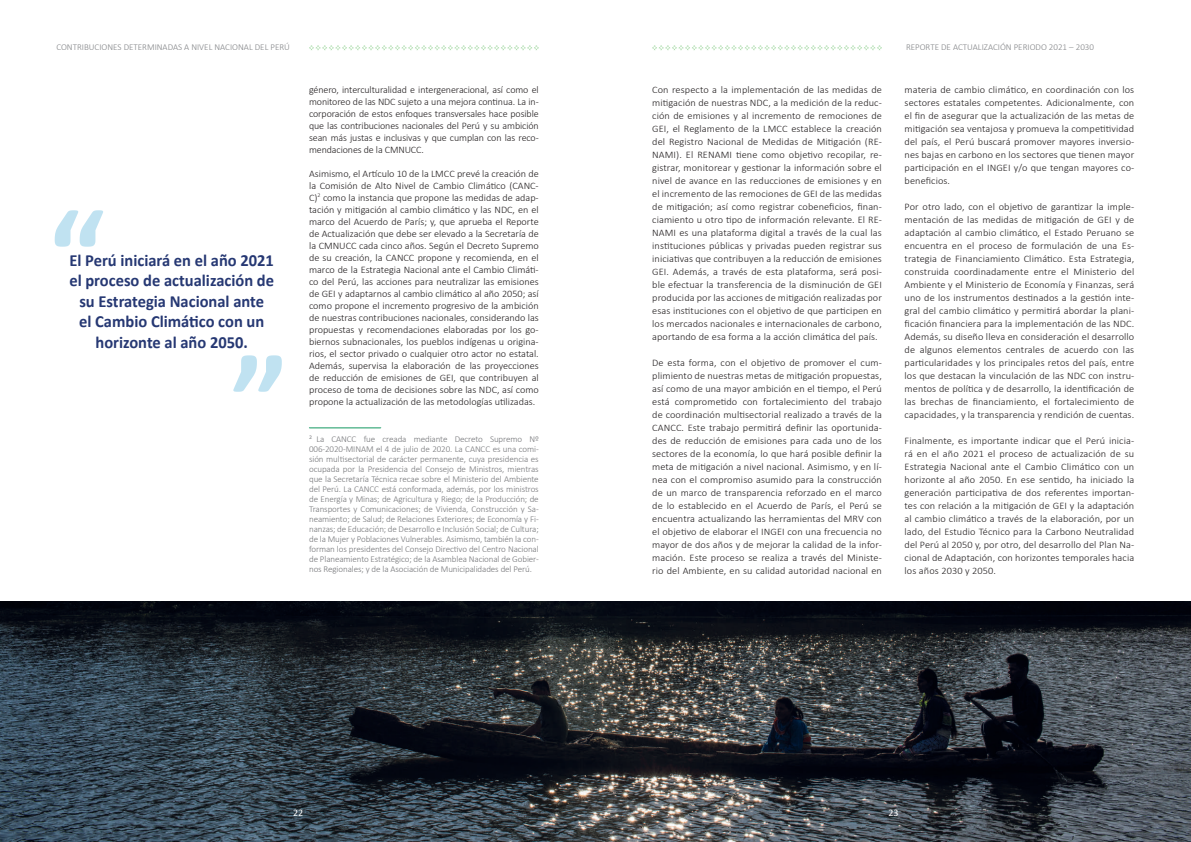
<style>
.page{position:relative;width:1191px;height:842px;background:#fff}
.page>*{position:absolute;margin:0;border:0;box-sizing:border-box;transform-origin:0 0}
.t1{font:700 130px "Calibri";color:#018dca}
.t2{font:700 17px/20.4px "Calibri";color:#263873;text-align:center}
.t3{font:300 10px/13px "Calibri";letter-spacing:.01em;color:#231f20;text-align:justify}
.t4{font:10px "Calibri";color:#fff}
.t5{font:300 9px/10px "Calibri";letter-spacing:-.01em;color:#757679;text-align:justify}
.t6{font:300 9px "Calibri";color:#808285}
</style>
<div class="page">
<svg style="left:652px;top:45px;width:230px;height:5px"></svg>
<svg style="left:309px;top:45px;width:230px;height:5px"></svg>
<img style="left:0;top:601px;width:1191px;height:241px">
<svg style="left:309px;top:427px;width:72px;height:1px"></svg>
<p class="t6" style="left:56px;top:42px;width:235px">CONTRIBUCIONES DETERMINADAS A NIVEL NACIONAL DEL PERÚ</p>
<p class="t6" style="left:906px;top:42px;width:189px">REPORTE DE ACTUALIZACIÓN PERIODO 2021 – 2030</p>
<p class="t3" style="left:309px;top:83px;width:231px;line-height:12px">género, interculturalidad e intergeneracional, así como el monitoreo de las NDC sujeto a una mejora continua. La in&shy;corporación de estos enfoques transversales hace posible que las contribuciones nacionales del Perú y su ambición sean más justas e inclusivas y que cumplan con las reco&shy;mendaciones de la CMNUCC.</p>
<p class="t3" style="left:309px;top:167px;width:231px;line-height:12px">Asimismo, el Artículo 10 de la LMCC prevé la creación de la Comisión de Alto Nivel de Cambio Climático (CANC-C)<sup>2</sup> como la instancia que propone las medidas de adap&shy;tación y mitigación al cambio climático y las NDC, en el marco del Acuerdo de París; y, que aprueba el Reporte de Actualización que debe ser elevado a la Secretaría de la CMNUCC cada cinco años. Según el Decreto Supremo de su creación, la CANCC propone y recomienda, en el marco de la Estrategia Nacional ante el Cambio Climáti&shy;co del Perú, las acciones para neutralizar las emisiones de GEI y adaptarnos al cambio climático al año 2050; así como propone el incremento progresivo de la ambición de nuestras contribuciones nacionales, considerando las propuestas y recomendaciones elaboradas por los go&shy;biernos subnacionales, los pueblos indígenas u origina&shy;rios, el sector privado o cualquier otro actor no estatal.<br>Además, supervisa la elaboración de las proyecciones de reducción de emisiones de GEI, que contribuyen al proceso de toma de decisiones sobre las NDC, así como propone la actualización de las metodologías utilizadas.</p>
<p class="t5" style="left:309px;top:434px;width:231px">² La CANCC fue creada mediante Decreto Supremo Nº 006-2020-MINAM el 4 de julio de 2020. La CANCC es una comi&shy;sión multisectorial de carácter permanente, cuya presidencia es ocupada por la Presidencia del Consejo de Ministros, mientras que la Secretaría Técnica recae sobre el Ministerio del Ambiente del Perú. La CANCC está conformada, además, por los ministros de Energía y Minas; de Agricultura y Riego; de la Producción; de Transportes y Comunicaciones; de Vivienda, Construcción y Sa&shy;neamiento; de Salud; de Relaciones Exteriores; de Economía y Fi&shy;nanzas; de Educación; de Desarrollo e Inclusión Social; de Cultura; de la Mujer y Poblaciones Vulnerables. Asimismo, también la con&shy;forman los presidentes del Consejo Directivo del Centro Nacional de Planeamiento Estratégico; de la Asamblea Nacional de Gobier&shy;nos Regionales; y de la Asociación de Municipalidades del Perú.</p>
<p class="t3" style="left:652px;top:83px;width:231px">Con respecto a la implementación de las medidas de mitigación de nuestras NDC, a la medición de la reduc&shy;ción de emisiones y al incremento de remociones de GEI, el Reglamento de la LMCC establece la creación del Registro Nacional de Medidas de Mitigación (RE-NAMI). El RENAMI tiene como objetivo recopilar, re&shy;gistrar, monitorear y gestionar la información sobre el nivel de avance en las reducciones de emisiones y en el incremento de las remociones de GEI de las medidas de mitigación; así como registrar cobeneficios, finan&shy;ciamiento u otro tipo de información relevante. El RE-NAMI es una plataforma digital a través de la cual las instituciones públicas y privadas pueden registrar sus iniciativas que contribuyen a la reducción de emisiones GEI. Además, a través de esta plataforma, será posi&shy;ble efectuar la transferencia de la disminución de GEI producida por las acciones de mitigación realizadas por esas instituciones con el objetivo de que participen en los mercados nacionales e internacionales de carbono, aportando de esa forma a la acción climática del país.</p>
<p class="t3" style="left:652px;top:356px;width:231px">De esta forma, con el objetivo de promover el cum&shy;plimiento de nuestras metas de mitigación propuestas, así como de una mayor ambición en el tiempo, el Perú está comprometido con fortalecimiento del trabajo de coordinación multisectorial realizado a través de la CANCC. Este trabajo permitirá definir las oportunida&shy;des de reducción de emisiones para cada uno de los sectores de la economía, lo que hará posible definir la meta de mitigación a nivel nacional. Asimismo, y en lí&shy;nea con el compromiso asumido para la construcción de un marco de transparencia reforzado en el marco de lo establecido en el Acuerdo de París, el Perú se encuentra actualizando las herramientas del MRV con el objetivo de elaborar el INGEI con una frecuencia no mayor de dos años y de mejorar la calidad de la infor&shy;mación. Este proceso se realiza a través del Ministe&shy;rio del Ambiente, en su calidad autoridad nacional en</p>
<p class="t3" style="left:904px;top:83px;width:231px">materia de cambio climático, en coordinación con los sectores estatales competentes. Adicionalmente, con el fin de asegurar que la actualización de las metas de mitigación sea ventajosa y promueva la competitividad del país, el Perú buscará promover mayores inversio&shy;nes bajas en carbono en los sectores que tienen mayor participación en el INGEI y/o que tengan mayores co&shy;beneficios.</p>
<p class="t3" style="left:904px;top:200px;width:231px">Por otro lado, con el objetivo de garantizar la imple&shy;mentación de las medidas de mitigación de GEI y de adaptación al cambio climático, el Estado Peruano se encuentra en el proceso de formulación de una Es&shy;trategia de Financiamiento Climático. Esta Estrategia, construida coordinadamente entre el Ministerio del Ambiente y el Ministerio de Economía y Finanzas, será uno de los instrumentos destinados a la gestión inte&shy;gral del cambio climático y permitirá abordar la plani&shy;ficación financiera para la implementación de las NDC.<br>Además, su diseño lleva en consideración el desarrollo de algunos elementos centrales de acuerdo con las particularidades y los principales retos del país, entre los que destacan la vinculación de las NDC con instru&shy;mentos de política y de desarrollo, la identificación de las brechas de financiamiento, el fortalecimiento de capacidades, y la transparencia y rendición de cuentas.</p>
<p class="t3" style="left:904px;top:434px;width:231px">Finalmente, es importante indicar que el Perú inicia&shy;rá en el año 2021 el proceso de actualización de su Estrategia Nacional ante el Cambio Climático con un horizonte al año 2050. En ese sentido, ha iniciado la generación participativa de dos referentes importan&shy;tes con relación a la mitigación de GEI y la adaptación al cambio climático a través de la elaboración, por un lado, del Estudio Técnico para la Carbono Neutralidad del Perú al 2050 y, por otro, del desarrollo del Plan Na&shy;cional de Adaptación, con horizontes temporales hacia los años 2030 y 2050.</p>
<h1 class="t1" style="left:48px;top:164px;width:58px">“</h1>
<h2 class="t2" style="left:69px;top:250px;width:206px">El Perú iniciará en el año 2021 el proceso de actualización de su Estrategia Nacional ante<br>el Cambio Climático con un horizonte al año 2050.</h2>
<h1 class="t1" style="left:232px;top:309px;width:58px">”</h1>
<p class="t4" style="left:293px;top:806px;width:12px">22</p>
<p class="t4" style="left:888px;top:806px;width:12px">23</p>
</div>
